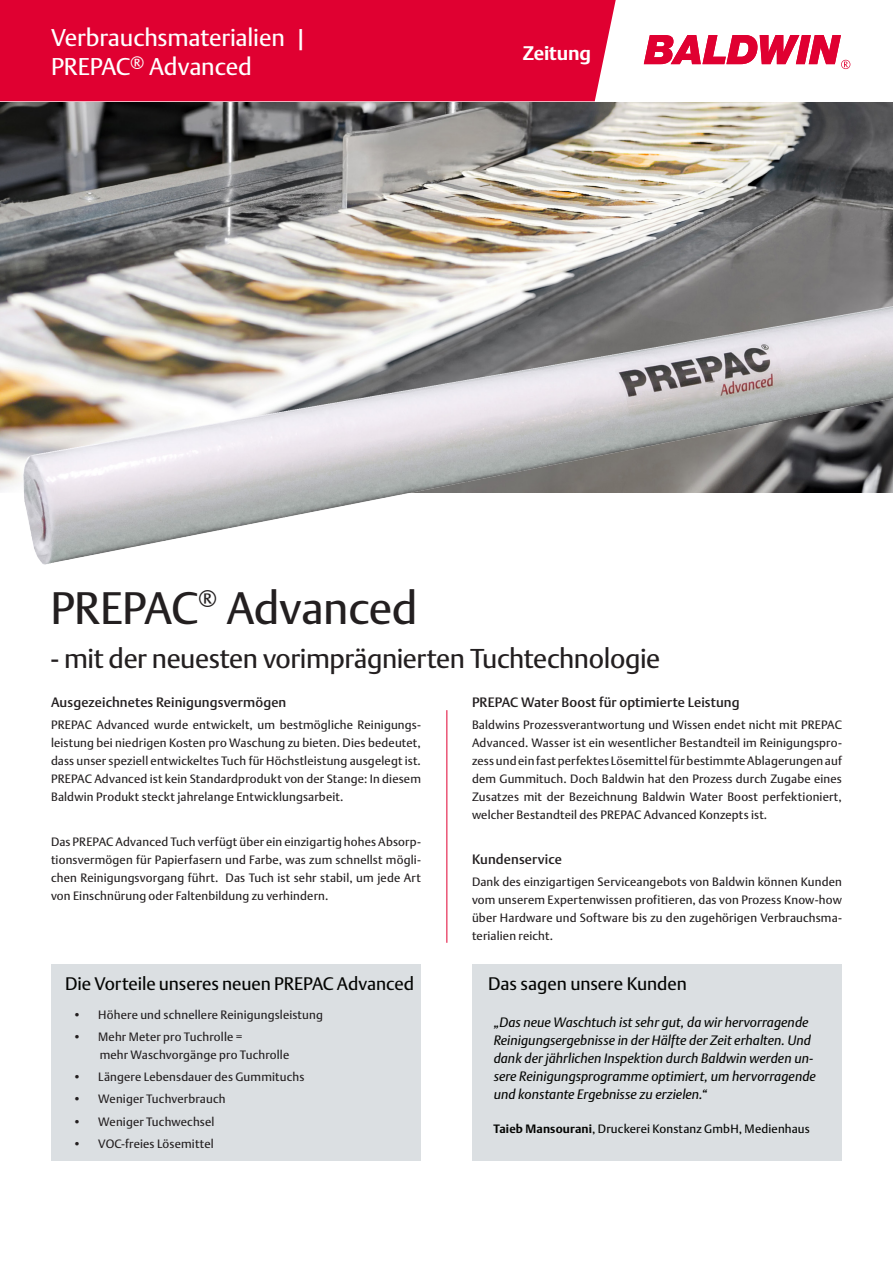
<style>
.page{position:relative;width:893px;height:1263px;background:#fff}
.page>*{position:absolute;margin:0;border:0;box-sizing:border-box;transform-origin:0 0}
.Heading_1{font:45px "DTL Argo T";letter-spacing:-.01em;color:#231f20}
.Heading_1-2{font:27px "DTL Argo T";letter-spacing:-.02em;color:#231f20}
.t1{font:24px/28.8px "DTL Argo T";letter-spacing:-.005em;color:#fff}
.Copy{font:700 19.5px "DTL Argo T";letter-spacing:-.01em;color:#fff}
.Heading_4{font:18px "DTL Argo T";letter-spacing:-.005em;color:#040503}
.Footer__Copy{font:18px "DTL Argo T";letter-spacing:-.005em;color:#040503}
.Footer__Copy-2{font:italic 13.5px/18px "DTL Argo T";letter-spacing:.005em;color:#040503}
.Heading_4-2{font:500 13.5px "DTL Argo T";letter-spacing:.01em;color:#231f20}
.Heading_4-3{font:12px/18px "DTL Argo T";letter-spacing:.01em;color:#231f20;text-align:justify}
.Footer__Copy-3{font:12px "DTL Argo T";letter-spacing:.01em;color:#040503}
.s1{font-weight:700}
</style>
<div class="page">
<div style="left:0;top:0;width:616px;height:101px;background:#e00031"></div>
<svg style="left:644px;top:35px;width:206px;height:34px"></svg>
<div style="left:51px;top:964px;width:370px;height:197px;background:#dbdfe2"></div>
<div style="left:472px;top:964px;width:370px;height:197px;background:#dbdfe2"></div>
<img style="left:0;top:102px;width:893px;height:389px">
<img style="left:15px;top:237px;width:878px;height:328px">
<hr style="left:446px;top:710px;width:1px;height:233px;background:#e00031">
<p class="t1" style="left:51px;top:23px;width:258px">Verbrauchsmaterialien |<br>PREPAC<sup>®</sup> Advanced</p>
<p class="Copy" style="left:523px;top:41px;width:70px">Zeitung</p>
<p class="Heading_1" style="left:50px;top:581px;width:369px">PREPAC<sup>®</sup> Advanced</p>
<p class="Heading_1-2" style="left:50px;top:643px;width:611px">- mit der neuesten vorimprägnierten Tuchtechnologie</p>
<p class="Heading_4-2" style="left:51px;top:694px;width:237px">Ausgezeichnetes Reinigungsvermögen</p>
<p class="Heading_4-3" style="left:51px;top:716px;width:371px">PREPAC Advanced wurde entwickelt, um bestmögliche Reinigungs&shy;leistung bei niedrigen Kosten pro Waschung zu bieten. Dies bedeutet, dass unser speziell entwickeltes Tuch für Höchstleistung ausgelegt ist.<br>PREPAC Advanced ist kein Standardprodukt von der Stange: In diesem Baldwin Produkt steckt jahrelange Entwicklungsarbeit.</p>
<p class="Heading_4-3" style="left:51px;top:832px;width:371px">Das PREPAC Advanced Tuch verfügt über ein einzigartig hohes Absorp&shy;tionsvermögen für Papierfasern und Farbe, was zum schnellst mögli&shy;chen Reinigungsvorgang führt. Das Tuch ist sehr stabil, um jede Art von Einschnürung oder Faltenbildung zu verhindern.</p>
<p class="Heading_4" style="left:65px;top:973px;width:350px">Die Vorteile unseres neuen PREPAC Advanced</p>
<p class="Heading_4-3" style="left:73px;top:1005px;width:252px">• Höhere und schnellere Reinigungsleistung</p>
<p class="Heading_4-3" style="left:100px;top:1027px;width:191px;text-indent:-27px">• Mehr Meter pro Tuchrolle =<br>mehr Waschvorgänge pro Tuchrolle</p>
<p class="Heading_4-3" style="left:73px;top:1068px;width:233px">• Längere Lebensdauer des Gummituchs</p>
<p class="Heading_4-3" style="left:73px;top:1090px;width:154px">• Weniger Tuchverbrauch</p>
<p class="Heading_4-3" style="left:73px;top:1112px;width:143px">• Weniger Tuchwechsel</p>
<p class="Heading_4-3" style="left:73px;top:1134px;width:143px">• VOC-freies Lösemittel</p>
<p class="Heading_4-2" style="left:472px;top:694px;width:269px">PREPAC Water Boost für optimierte Leistung</p>
<p class="Heading_4-3" style="left:472px;top:716px;width:371px">Baldwins Prozessverantwortung und Wissen endet nicht mit PREPAC Advanced. Wasser ist ein wesentlicher Bestandteil im Reinigungspro&shy;zess und ein fast perfektes Lösemittel für bestimmte Ablagerungen auf dem Gummituch. Doch Baldwin hat den Prozess durch Zugabe eines Zusatzes mit der Bezeichnung Baldwin Water Boost perfektioniert, welcher Bestandteil des PREPAC Advanced Konzepts ist.</p>
<p class="Heading_4-2" style="left:472px;top:851px;width:92px">Kundenservice</p>
<p class="Heading_4-3" style="left:472px;top:872px;width:371px">Dank des einzigartigen Serviceangebots von Baldwin können Kunden vom unserem Expertenwissen profitieren, das von Prozess Know-how über Hardware und Software bis zu den zugehörigen Verbrauchsma&shy;terialien reicht.</p>
<p class="Footer__Copy" style="left:488px;top:973px;width:200px">Das sagen unsere Kunden</p>
<p class="Footer__Copy-2" style="left:494px;top:1013px;width:324px">„Das neue Waschtuch ist sehr gut, da wir hervorragende Reinigungsergebnisse in der Hälfte der Zeit erhalten. Und dank der jährlichen Inspektion durch Baldwin werden un&shy;sere Reinigungsprogramme optimiert, um hervorragende und konstante Ergebnisse zu erzielen.“</p>
<p class="Footer__Copy-3" style="left:494px;top:1122px;width:318px"><span class="s1">Taieb Mansourani</span>, Druckerei Konstanz GmbH, Medienhaus</p>
</div>
